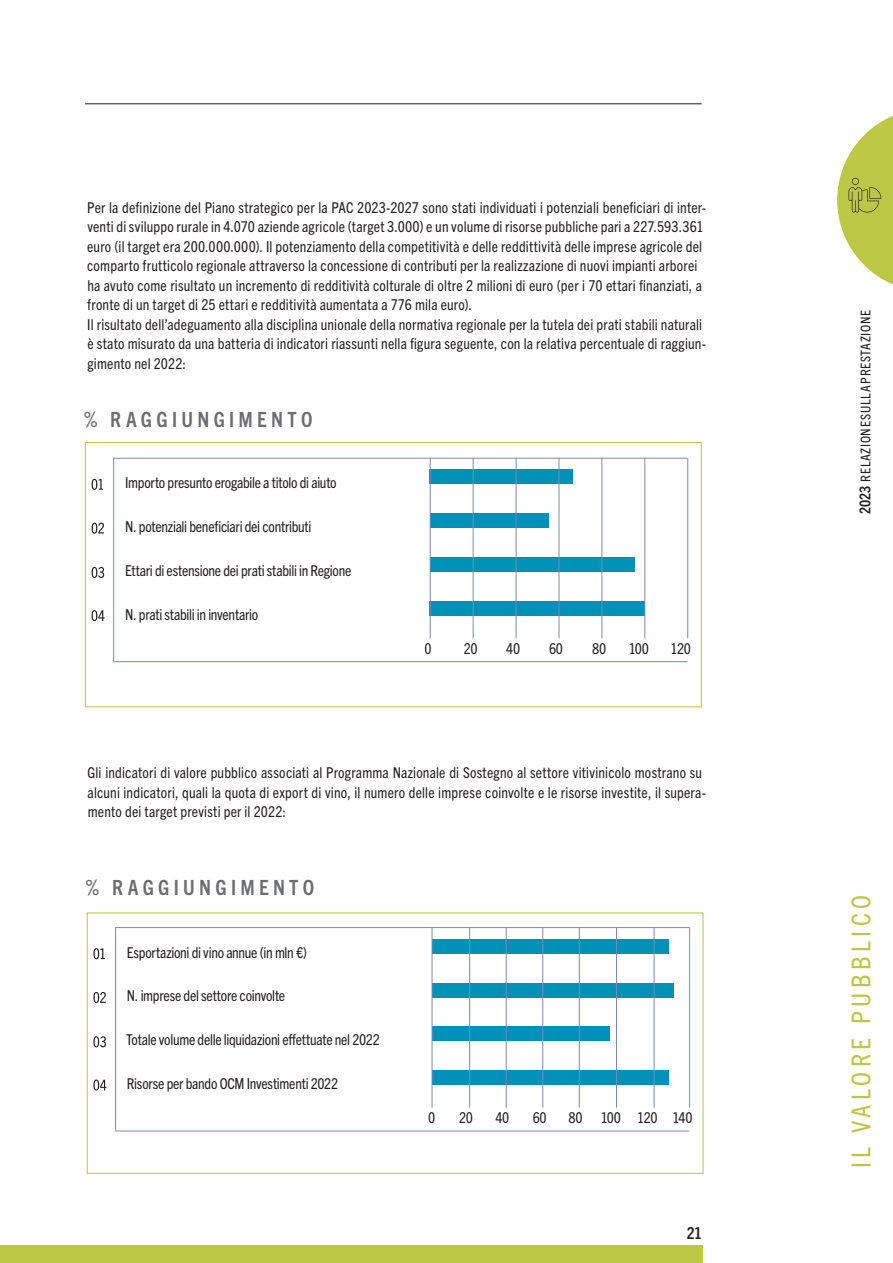
<style>
.page{position:relative;width:893px;height:1263px;background:#fff}
.page>*{position:absolute;margin:0;border:0;box-sizing:border-box;transform-origin:0 0}
.t1{font:condensed 26.1px "Trade Gothic Next LT Pro";letter-spacing:.17em;color:#bcc745}
.t2{font:700 condensed 21px "Trade Gothic Next LT Pro";letter-spacing:.2em;color:#6c6d70}
.t3{font:700 condensed 16.5px "Trade Gothic Next LT Pro";color:#231f20}
.t4{font:condensed 15px/19.5px "Trade Gothic Next LT Pro";letter-spacing:.01em;color:#231f20}
.t5{font:condensed 15px "Trade Gothic Next LT Pro";letter-spacing:-.015em;color:#231f20}
.t6{font:condensed 15px "Trade Gothic Next LT Pro";letter-spacing:-.02em;color:#231f20}
.t7{font:condensed 13.5px "Trade Gothic Next LT Pro";letter-spacing:.05em;color:#231f20}
.s1{font-weight:700;font-size:15px}
</style>
<div class="page">
<div style="left:430px;top:469px;width:143px;height:15px;background:#0091b9"></div>
<div style="left:430px;top:513px;width:119px;height:15px;background:#0091b9"></div>
<div style="left:430px;top:557px;width:205px;height:15px;background:#0091b9"></div>
<div style="left:430px;top:601px;width:215px;height:15px;background:#0091b9"></div>
<svg style="left:92px;top:479px;width:11px;height:11px"></svg>
<svg style="left:92px;top:523px;width:12px;height:11px"></svg>
<svg style="left:92px;top:567px;width:12px;height:11px"></svg>
<svg style="left:92px;top:610px;width:13px;height:11px"></svg>
<hr style="left:113px;top:458px;width:1px;height:203px;background:#748db4">
<div style="left:85px;top:442px;width:617px;height:265px;border:1px solid #bcc745"></div>
<hr style="left:687px;top:458px;width:1px;height:180px;background:#748db4">
<hr style="left:113px;top:458px;width:574px;height:1px;background:#748db4">
<hr style="left:113px;top:661px;width:574px;height:1px;background:#748db4">
<hr style="left:644px;top:458px;width:1px;height:180px;background:#748db4">
<hr style="left:601px;top:458px;width:1px;height:180px;background:#748db4">
<hr style="left:430px;top:458px;width:1px;height:180px;background:#748db4">
<hr style="left:473px;top:458px;width:1px;height:180px;background:#748db4">
<hr style="left:516px;top:458px;width:1px;height:180px;background:#748db4">
<hr style="left:559px;top:458px;width:1px;height:180px;background:#748db4">
<div style="left:0;top:1245px;width:703px;height:18px;background:#bcc745"></div>
<hr style="left:85px;top:103px;width:617px;height:1px;background:#231f20">
<svg style="left:837px;top:116px;width:56px;height:169px"></svg>
<div style="left:432px;top:939px;width:236px;height:15px;background:#0091b9"></div>
<div style="left:432px;top:982px;width:241px;height:15px;background:#0091b9"></div>
<div style="left:432px;top:1026px;width:177px;height:15px;background:#0091b9"></div>
<div style="left:432px;top:1070px;width:236px;height:15px;background:#0091b9"></div>
<svg style="left:93px;top:948px;width:12px;height:11px"></svg>
<svg style="left:93px;top:992px;width:13px;height:11px"></svg>
<svg style="left:93px;top:1036px;width:13px;height:11px"></svg>
<svg style="left:93px;top:1079px;width:13px;height:11px"></svg>
<hr style="left:115px;top:927px;width:1px;height:204px;background:#748db4">
<div style="left:87px;top:912px;width:616px;height:262px;border:1px solid #bcc745"></div>
<hr style="left:689px;top:927px;width:1px;height:181px;background:#748db4">
<hr style="left:115px;top:927px;width:574px;height:1px;background:#748db4">
<hr style="left:115px;top:1131px;width:574px;height:1px;background:#748db4">
<hr style="left:654px;top:927px;width:1px;height:181px;background:#748db4">
<hr style="left:579px;top:927px;width:1px;height:181px;background:#748db4">
<hr style="left:432px;top:927px;width:1px;height:181px;background:#748db4">
<hr style="left:469px;top:927px;width:1px;height:181px;background:#748db4">
<hr style="left:506px;top:927px;width:1px;height:181px;background:#748db4">
<hr style="left:542px;top:927px;width:1px;height:181px;background:#748db4">
<hr style="left:616px;top:927px;width:1px;height:181px;background:#748db4">
<p class="t4" style="left:87px;top:196px;width:620px">Per la definizione del Piano strategico per la PAC 2023-2027 sono stati individuati i potenziali beneficiari di inter&shy;venti di sviluppo rurale in 4.070 aziende agricole (target 3.000) e un volume di risorse pubbliche pari a 227.593.361 euro (il target era 200.000.000). Il potenziamento della competitività e delle reddittività delle imprese agricole del comparto frutticolo regionale attraverso la concessione di contributi per la realizzazione di nuovi impianti arborei ha avuto come risultato un incremento di redditività colturale di oltre 2 milioni di euro (per i 70 ettari finanziati, a fronte di un target di 25 ettari e redditività aumentata a 776 mila euro).<br>Il risultato dell’adeguamento alla disciplina unionale della normativa regionale per la tutela dei prati stabili naturali è stato misurato da una batteria di indicatori riassunti nella figura seguente, con la relativa percentuale di raggiun&shy;gimento nel 2022:</p>
<h2 class="t2" style="left:84px;top:405px;width:230px">% RAGGIUNGIMENTO</h2>
<p class="t5" style="left:125px;top:473px;width:213px">Importo presunto erogabile a titolo di aiuto</p>
<p class="t5" style="left:125px;top:516px;width:188px">N. potenziali beneficiari dei contributi</p>
<p class="t5" style="left:125px;top:560px;width:228px">Ettari di estensione dei prati stabili in Regione</p>
<p class="t6" style="left:125px;top:604px;width:135px">N. prati stabili in inventario</p>
<p class="t4" style="left:424px;top:637px;width:9px">0</p>
<p class="t4" style="left:464px;top:637px;width:15px">20</p>
<p class="t4" style="left:506px;top:637px;width:16px">40</p>
<p class="t4" style="left:549px;top:637px;width:16px">60</p>
<p class="t4" style="left:592px;top:637px;width:16px">80</p>
<p class="t4" style="left:629px;top:637px;width:22px">100</p>
<p class="t4" style="left:670px;top:637px;width:22px">120</p>
<p class="t4" style="left:87px;top:762px;width:620px">Gli indicatori di valore pubblico associati al Programma Nazionale di Sostegno al settore vitivinicolo mostrano su alcuni indicatori, quali la quota di export di vino, il numero delle imprese coinvolte e le risorse investite, il supera&shy;mento dei target previsti per il 2022:</p>
<h2 class="t2" style="left:86px;top:873px;width:230px">% RAGGIUNGIMENTO</h2>
<p class="t6" style="left:127px;top:942px;width:181px">Esportazioni di vino annue (in mln €)</p>
<p class="t5" style="left:127px;top:986px;width:160px">N. imprese del settore coinvolte</p>
<p class="t6" style="left:126px;top:1029px;width:255px">Totale volume delle liquidazioni effettuate nel 2022</p>
<p class="t5" style="left:127px;top:1073px;width:213px">Risorse per bando OCM Investimenti 2022</p>
<p class="t4" style="left:428px;top:1107px;width:9px">0</p>
<p class="t4" style="left:459px;top:1107px;width:15px">20</p>
<p class="t4" style="left:495px;top:1107px;width:16px">40</p>
<p class="t4" style="left:533px;top:1107px;width:16px">60</p>
<p class="t4" style="left:569px;top:1107px;width:91px">80 100 120</p>
<p class="t4" style="left:672px;top:1107px;width:22px">140</p>
<p class="t3" style="left:687px;top:1221px;width:17px">21</p>
<p class="t7" style="left:856px;top:514px;width:206px;rotate:-90deg"><span class="s1">2023</span> RELAZIONE SULLA PRESTAZIONE</p>
<h1 class="t1" style="left:843px;top:1168px;width:274px;rotate:-90deg">IL VALORE PUBBLICO</h1>
</div>
